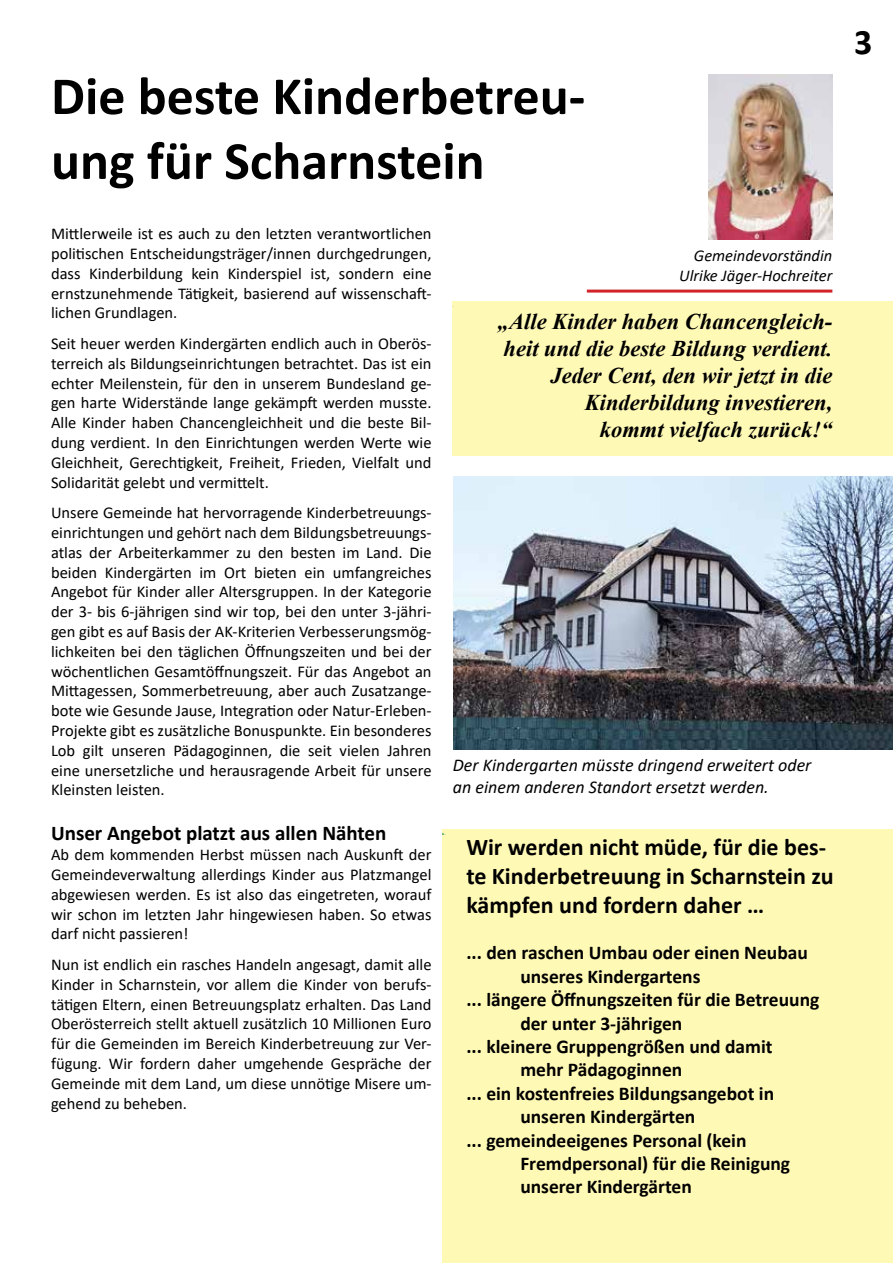
<style>
.page{position:relative;width:893px;height:1263px;background:#fff}
.page>*{position:absolute;margin:0;border:0;box-sizing:border-box;transform-origin:0 0}
.t1{font:700 54px/64.8px "Calibri";color:#000}
.t2{font:700 36px "Calibri";color:#000}
.t3{font:700 24px/28.8px "Calibri";color:#000}
.t4{font:italic 700 22.5px/27px "Times New Roman";color:#000;text-align:right}
.t5{font:700 21px "Calibri";color:#000}
.t6{font:700 19.5px "Calibri";color:#000}
.t7{font:italic 18px/21.6px "Calibri";color:#000}
.t8{font:16.5px/19.8px "Calibri";color:#000;text-align:justify}
.t9{font:italic 16.5px/19.8px "Calibri";color:#000;text-align:right}
</style>
<div class="page">
<div style="left:442px;top:829px;width:451px;height:434px;background:#fff9b6"></div>
<div style="left:453px;top:301px;width:440px;height:154px;background:#fff9b6"></div>
<img style="left:708px;top:75px;width:124px;height:164px">
<hr style="left:587px;top:290px;width:245px;height:3px;background:#d2232a">
<img style="left:454px;top:476px;width:439px;height:273px">
<h1 class="t1" style="left:51px;top:63px;width:536px">Die beste Kinderbetreu&shy;ung für Scharnstein</h1>
<p class="t8" style="left:51px;top:223px;width:382px">Mittlerweile ist es auch zu den letzten verantwortlichen politischen Entscheidungsträger/innen durchgedrungen, dass Kinderbildung kein Kinderspiel ist, sondern eine ernstzunehmende Tätigkeit, basierend auf wissenschaft&shy;lichen Grundlagen.</p>
<p class="t8" style="left:51px;top:333px;width:382px">Seit heuer werden Kindergärten endlich auch in Oberös&shy;terreich als Bildungseinrichtungen betrachtet. Das ist ein echter Meilenstein, für den in unserem Bundesland ge&shy;gen harte Widerstände lange gekämpft werden musste.<br>Alle Kinder haben Chancengleichheit und die beste Bil&shy;dung verdient. In den Einrichtungen werden Werte wie Gleichheit, Gerechtigkeit, Freiheit, Frieden, Vielfalt und Solidarität gelebt und vermittelt.</p>
<p class="t8" style="left:51px;top:502px;width:382px">Unsere Gemeinde hat hervorragende Kinderbetreuungs&shy;einrichtungen und gehört nach dem Bildungsbetreuungs&shy;atlas der Arbeiterkammer zu den besten im Land. Die beiden Kindergärten im Ort bieten ein umfangreiches Angebot für Kinder aller Altersgruppen. In der Kategorie der 3- bis 6-jährigen sind wir top, bei den unter 3-jähri&shy;gen gibt es auf Basis der AK-Kriterien Verbesserungsmög&shy;lichkeiten bei den täglichen Öffnungszeiten und bei der wöchentlichen Gesamtöffnungszeit. Für das Angebot an Mittagessen, Sommerbetreuung, aber auch Zusatzange&shy;bote wie Gesunde Jause, Integration oder Natur-Erleben-Projekte gibt es zusätzliche Bonuspunkte. Ein besonderes Lob gilt unseren Pädagoginnen, die seit vielen Jahren eine unersetzliche und herausragende Arbeit für unsere Kleinsten leisten.</p>
<p class="t5" style="left:51px;top:819px;width:337px">Unser Angebot platzt aus allen Nähten</p>
<p class="t8" style="left:51px;top:844px;width:382px">Ab dem kommenden Herbst müssen nach Auskunft der Gemeindeverwaltung allerdings Kinder aus Platzmangel abgewiesen werden. Es ist also das eingetreten, worauf wir schon im letzten Jahr hingewiesen haben. So etwas darf nicht passieren!</p>
<p class="t8" style="left:51px;top:954px;width:382px">Nun ist endlich ein rasches Handeln angesagt, damit alle Kinder in Scharnstein, vor allem die Kinder von berufs&shy;tätigen Eltern, einen Betreuungsplatz erhalten. Das Land Oberösterreich stellt aktuell zusätzlich 10 Millionen Euro für die Gemeinden im Bereich Kinderbetreuung zur Ver&shy;fügung. Wir fordern daher umgehende Gespräche der Gemeinde mit dem Land, um diese unnötige Misere um&shy;gehend zu beheben.</p>
<p class="t9" style="left:679px;top:245px;width:155px">Gemeindevorständin<br>Ulrike Jäger-Hochreiter</p>
<h3 class="t4" style="left:498px;top:307px;width:336px">„Alle Kinder haben Chancengleich&shy;heit und die beste Bildung verdient.<br>Jeder Cent, den wir jetzt in die<br>Kinderbildung investieren,<br>kommt vielfach zurück!“</h3>
<p class="t7" style="left:453px;top:753px;width:360px">Der Kindergarten müsste dringend erweitert oder an einem anderen Standort ersetzt werden.</p>
<h3 class="t3" style="left:466px;top:832px;width:369px">Wir werden nicht müde, für die bes&shy;te Kinderbetreuung in Scharnstein zu kämpfen und fordern daher …</h3>
<p class="t6" style="left:466px;top:939px;width:343px">... den raschen Umbau oder einen Neubau</p>
<p class="t6" style="left:520px;top:962px;width:182px">unseres Kindergartens</p>
<p class="t6" style="left:466px;top:986px;width:355px">... längere Öffnungszeiten für die Betreuung</p>
<p class="t6" style="left:520px;top:1009px;width:164px">der unter 3-jährigen</p>
<p class="t6" style="left:466px;top:1033px;width:308px">... kleinere Gruppengrößen und damit</p>
<p class="t6" style="left:520px;top:1056px;width:164px">mehr Pädagoginnen</p>
<p class="t6" style="left:466px;top:1079px;width:309px">... ein kostenfreies Bildungsangebot in</p>
<p class="t6" style="left:520px;top:1103px;width:177px">unseren Kindergärten</p>
<p class="t6" style="left:466px;top:1126px;width:282px">... gemeindeeigenes Personal (kein</p>
<p class="t6" style="left:520px;top:1150px;width:271px">Fremdpersonal) für die Reinigung</p>
<p class="t6" style="left:520px;top:1173px;width:173px">unserer Kindergärten</p>
<h2 class="t2" style="left:854px;top:17px;width:20px">3</h2>
</div>
